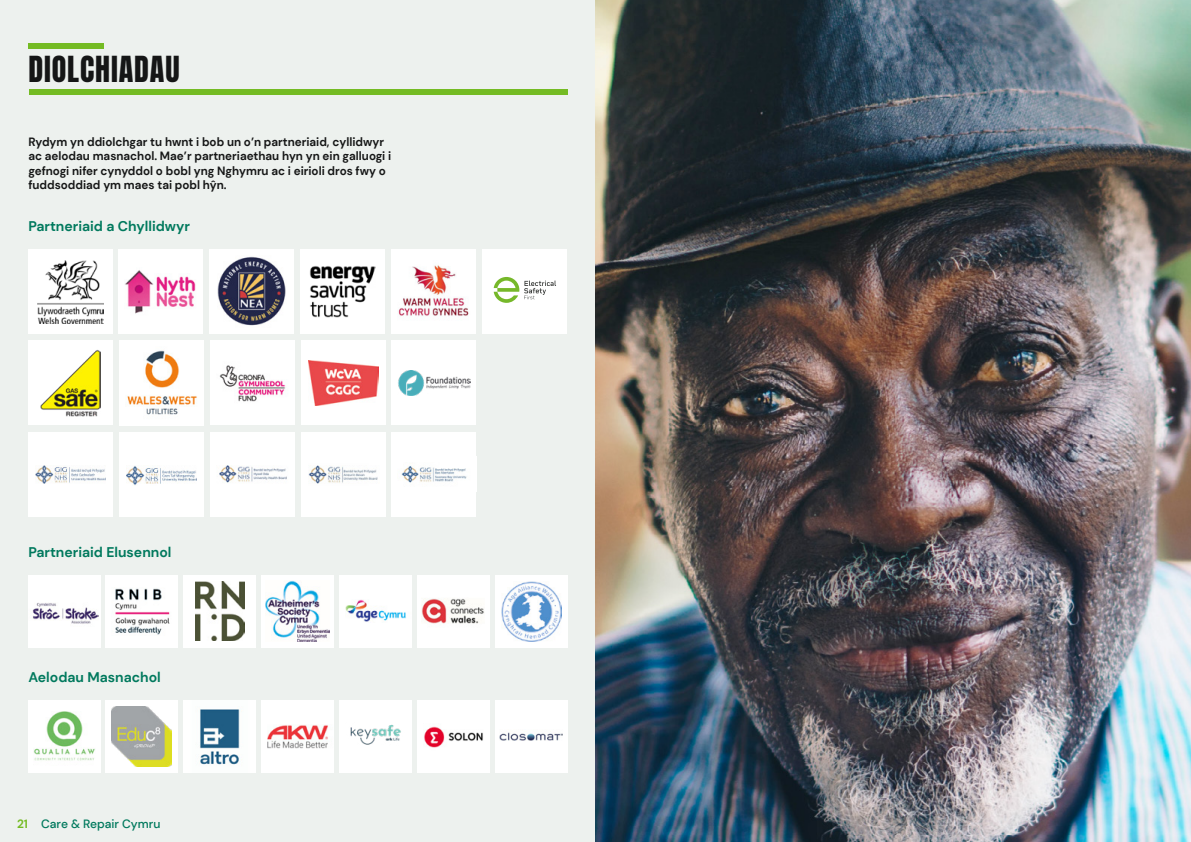
<style>
.page{position:relative;width:1191px;height:842px;background:#edf1ee}
.page>*{position:absolute;margin:0;border:0;box-sizing:border-box;transform-origin:0 0}
.t1{font:30px "Anton";letter-spacing:.03em;color:#151616}
.t2{font:700 14px "DM Sans";color:#00795d}
.t3{font:700 12px/14.4px "DM Sans";color:#151616}
.t4{font:500 12px "DM Sans";color:#00795d}
.s1{font-weight:700;color:#74bb23}
</style>
<div class="page">
<div style="left:28px;top:44px;width:76px;height:5px;background:#74bb23"></div>
<div style="left:28px;top:249px;width:85px;height:85px;background:#fff"></div>
<img style="left:37px;top:260px;width:67px;height:63px">
<div style="left:28px;top:575px;width:72px;height:72px;background:#fff"></div>
<img style="left:32px;top:603px;width:66px;height:21px">
<div style="left:28px;top:700px;width:72px;height:73px;background:#fff"></div>
<img style="left:34px;top:711px;width:61px;height:50px">
<div style="left:483px;top:249px;width:84px;height:85px;background:#fff"></div>
<svg style="left:494px;top:277px;width:62px;height:26px"></svg>
<div style="left:417px;top:575px;width:72px;height:72px;background:#fff"></div>
<img style="left:422px;top:598px;width:62px;height:26px">
<div style="left:417px;top:700px;width:72px;height:73px;background:#fff"></div>
<img style="left:424px;top:726px;width:59px;height:22px">
<div style="left:495px;top:700px;width:72px;height:73px;background:#fff"></div>
<img style="left:500px;top:732px;width:62px;height:9px">
<img style="left:118px;top:249px;width:85px;height:85px">
<div style="left:105px;top:575px;width:73px;height:72px;background:#fff"></div>
<img style="left:115px;top:588px;width:55px;height:47px">
<div style="left:105px;top:700px;width:73px;height:73px;background:#fff"></div>
<img style="left:112px;top:707px;width:59px;height:59px">
<div style="left:28px;top:341px;width:85px;height:84px;background:#fff"></div>
<img style="left:41px;top:350px;width:59px;height:67px">
<div style="left:495px;top:575px;width:72px;height:72px;background:#fff"></div>
<img style="left:501px;top:581px;width:60px;height:60px">
<div style="left:210px;top:249px;width:84px;height:85px;background:#fff"></div>
<img style="left:217px;top:256px;width:69px;height:70px">
<div style="left:183px;top:575px;width:72px;height:72px;background:#fff"></div>
<img style="left:195px;top:582px;width:50px;height:58px">
<img style="left:183px;top:700px;width:72px;height:73px">
<img style="left:119px;top:341px;width:85px;height:84px">
<div style="left:392px;top:341px;width:84px;height:84px;background:#fff"></div>
<img style="left:398px;top:371px;width:72px;height:24px">
<div style="left:301px;top:249px;width:84px;height:85px;background:#fff"></div>
<img style="left:310px;top:266px;width:66px;height:51px">
<div style="left:261px;top:575px;width:72px;height:72px;background:#fff"></div>
<img style="left:265px;top:581px;width:64px;height:60px">
<img style="left:261px;top:700px;width:72px;height:73px">
<div style="left:210px;top:341px;width:85px;height:84px;background:#fff"></div>
<img style="left:219px;top:365px;width:67px;height:37px">
<div style="left:392px;top:432px;width:84px;height:84px;background:#fff"></div>
<img style="left:401px;top:463px;width:66px;height:20px">
<div style="left:28px;top:432px;width:85px;height:84px;background:#fff"></div>
<img style="left:36px;top:465px;width:69px;height:18px">
<div style="left:119px;top:432px;width:85px;height:84px;background:#fff"></div>
<img style="left:127px;top:466px;width:69px;height:19px">
<div style="left:210px;top:432px;width:85px;height:84px;background:#fff"></div>
<img style="left:219px;top:465px;width:68px;height:18px">
<div style="left:301px;top:432px;width:85px;height:84px;background:#fff"></div>
<img style="left:308px;top:465px;width:70px;height:19px">
<div style="left:392px;top:249px;width:84px;height:85px;background:#fff"></div>
<img style="left:398px;top:265px;width:71px;height:52px">
<div style="left:339px;top:575px;width:72px;height:72px;background:#fff"></div>
<img style="left:345px;top:600px;width:61px;height:22px">
<div style="left:339px;top:700px;width:72px;height:73px;background:#fff"></div>
<img style="left:350px;top:724px;width:51px;height:21px">
<div style="left:301px;top:341px;width:85px;height:84px;background:#fff"></div>
<img style="left:309px;top:361px;width:69px;height:44px">
<div style="left:29px;top:89px;width:538px;height:6px;background:#74bb23"></div>
<img style="left:595px;top:0;width:596px;height:842px">
<h1 class="t1" style="left:28px;top:54px;width:153px">DIOLCHIADAU</h1>
<p class="t3" style="left:28px;top:134px;width:364px">Rydym yn ddiolchgar tu hwnt i bob un o’n partneriaid, cyllidwyr ac aelodau masnachol. Mae’r partneriaethau hyn yn ein galluogi i gefnogi nifer cynyddol o bobl yng Nghymru ac i eirioli dros fwy o fuddsoddiad ym maes tai pobl hŷn.</p>
<p class="t2" style="left:28px;top:218px;width:163px">Partneriaid a Chyllidwyr</p>
<p class="t2" style="left:28px;top:543px;width:145px">Partneriaid Elusennol</p>
<p class="t2" style="left:28px;top:669px;width:134px">Aelodau Masnachol</p>
<p class="t4" style="left:17px;top:816px;width:145px"><span class="s1">21</span> Care &amp; Repair Cymru</p>
</div>
